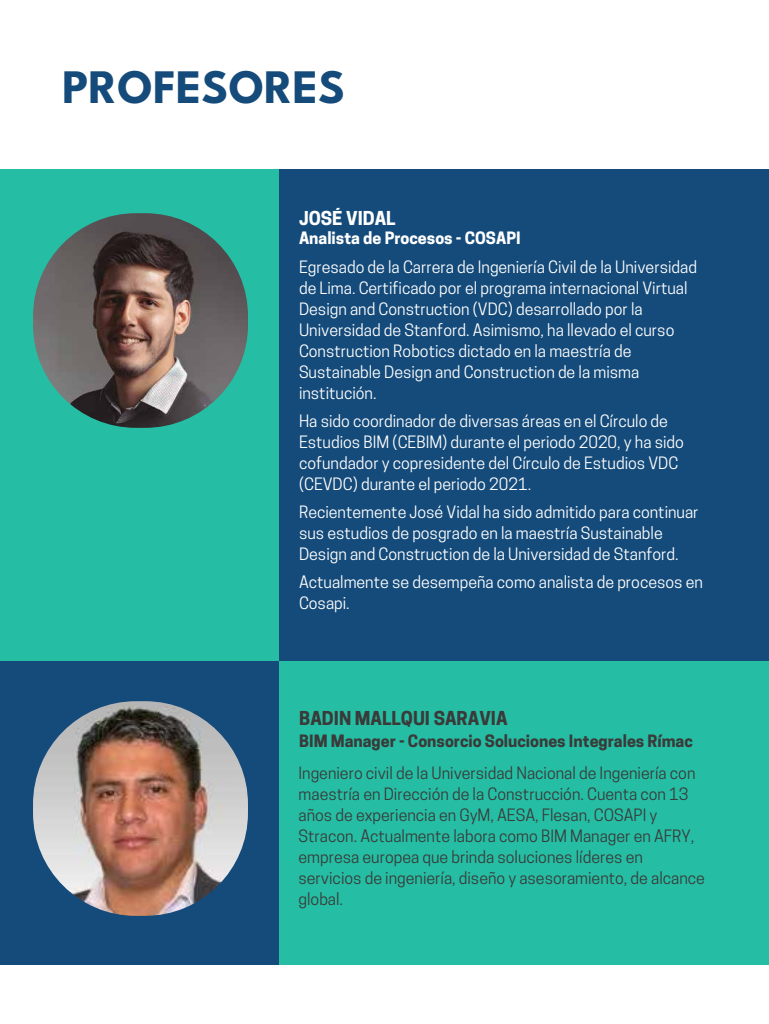
<style>
.page{position:relative;width:769px;height:1024px;background:#fff}
.page>*{position:absolute;margin:0;border:0;box-sizing:border-box;transform-origin:0 0}
.t1{font:700 48px "League Spartan";color:#154b7a}
.t2{font:700 18px "Cooper Hewitt";color:#3a3a39}
.t3{font:700 18px "Cooper Hewitt";color:#fff}
.t4{font:16px/21px "Cooper Hewitt";color:#fff}
.t5{font:16px/21px "Cooper Hewitt";color:#3a3a39}
.t6{font:700 16px "Cooper Hewitt";color:#3a3a39}
.t7{font:700 16px "Cooper Hewitt";color:#fff}
</style>
<div class="page">
<div style="left:0;top:170px;width:279px;height:491px;background:#25bea4"></div>
<div style="left:0;top:661px;width:279px;height:303px;background:#154b7a"></div>
<img style="left:33px;top:701px;width:215px;height:215px">
<img style="left:33px;top:213px;width:215px;height:215px">
<div style="left:279px;top:170px;width:489px;height:491px;background:#154b7a"></div>
<div style="left:279px;top:661px;width:489px;height:303px;background:#25bea4"></div>
<h1 class="t1" style="left:62px;top:49px;width:284px">PROFESORES</h1>
<p class="t3" style="left:299px;top:208px;width:98px">JOSÉ VIDAL</p>
<p class="t7" style="left:299px;top:229px;width:223px">Analista de Procesos - COSAPI</p>
<p class="t4" style="left:299px;top:257px;width:399px">Egresado de la Carrera de Ingeniería Civil de la Universidad de Lima. Certificado por el programa internacional Virtual Design and Construction (VDC) desarrollado por la Universidad de Stanford. Asimismo, ha llevado el curso Construction Robotics dictado en la maestría de Sustainable Design and Construction de la misma institución.</p>
<p class="t4" style="left:299px;top:411px;width:386px">Ha sido coordinador de diversas áreas en el Círculo de Estudios BIM (CEBIM) durante el periodo 2020, y ha sido cofundador y copresidente del Círculo de Estudios VDC (CEVDC) durante el periodo 2021.</p>
<p class="t4" style="left:299px;top:502px;width:401px">Recientemente José Vidal ha sido admitido para continuar sus estudios de posgrado en la maestría Sustainable<br>Design and Construction de la Universidad de Stanford.</p>
<p class="t4" style="left:299px;top:572px;width:405px">Actualmente se desempeña como analista de procesos en<br>Cosapi.</p>
<p class="t2" style="left:299px;top:707px;width:210px">BADIN MALLQUI SARAVIA</p>
<p class="t6" style="left:299px;top:732px;width:395px">BIM Manager - Consorcio Soluciones Integrales Rímac</p>
<p class="t5" style="left:298px;top:763px;width:407px">Ingeniero civil de la Universidad Nacional de Ingeniería con maestría en Dirección de la Construcción. Cuenta con 13 años de experiencia en GyM, AESA, Flesan, COSAPI y Stracon. Actualmente labora como BIM Manager en AFRY, empresa europea que brinda soluciones líderes en servicios de ingeniería, diseño y asesoramiento, de alcance global.</p>
</div>
